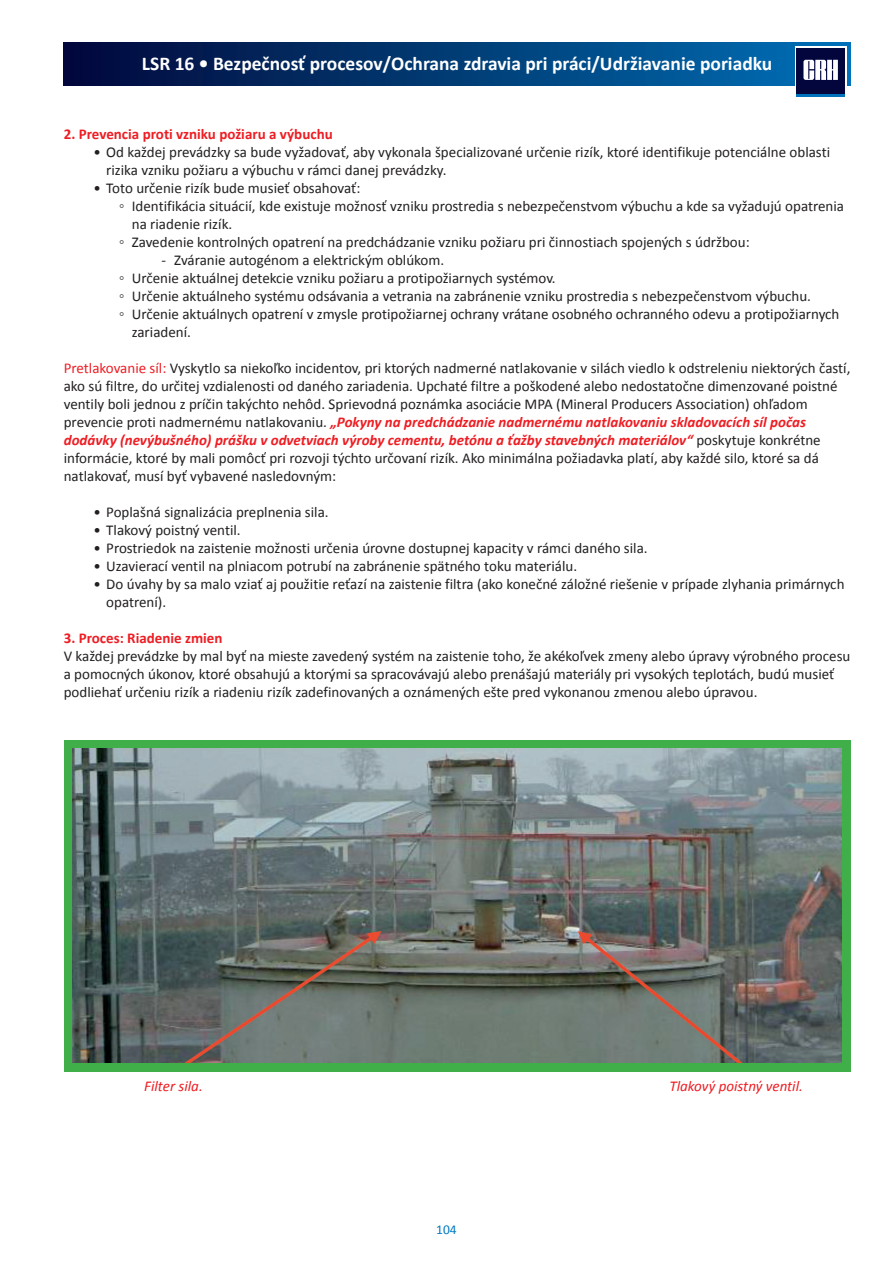
<style>
.page{position:relative;width:893px;height:1263px;background:#fff}
.page>*{position:absolute;margin:0;border:0;box-sizing:border-box;transform-origin:0 0}
.t1{font:700 19.5px "Calibri";color:#fff}
.t2{font:15px/18px "Calibri";color:#231f20}
.t3{font:700 15px "Calibri";color:#ee1d23}
.t4{font:italic 15px "Calibri";color:#ee1d23}
.t5{font:13.5px "Calibri";color:#0079c2}
.s1{font-family:"Arial"}
.s2{color:#ee1d23}
.s3{font-weight:700;font-style:italic;color:#ee1d23}
</style>
<div class="page">
<div style="left:64px;top:43px;width:786px;height:42px;background:linear-gradient(to right,#010839,#0272b6)"></div>
<div style="left:795px;top:47px;width:51px;height:51px;background:#fff"></div>
<div style="left:796px;top:48px;width:49px;height:49px;background:#02063d"></div>
<svg style="left:803px;top:60px;width:35px;height:20px"></svg>
<hr style="left:796px;top:94px;width:49px;height:3px;background:#0072bc">
<div style="left:64px;top:740px;width:786px;height:331px;background:#40ae49"></div>
<img style="left:72px;top:748px;width:770px;height:315px">
<h1 class="t1" style="left:142px;top:51px;width:632px">LSR 16 • Bezpečnosť procesov/Ochrana zdravia pri práci/Udržiavanie poriadku</h1>
<p class="t3" style="left:64px;top:124px;width:270px">2. Prevencia proti vzniku požiaru a výbuchu</p>
<p class="t2" style="left:106px;top:143px;width:725px;text-indent:-13px">• Od každej prevádzky sa bude vyžadovať, aby vykonala špecializované určenie rizík, ktoré identifikuje potenciálne oblasti rizika vzniku požiaru a výbuchu v rámci danej prevádzky.</p>
<p class="t2" style="left:94px;top:179px;width:268px">• Toto určenie rizík bude musieť obsahovať:</p>
<p class="t2" style="left:119px;top:197px;width:726px"><span class="s1">◦</span> Identifikácia situácií, kde existuje možnosť vzniku prostredia s nebezpečenstvom výbuchu a kde sa vyžadujú opatrenia</p>
<p class="t2" style="left:132px;top:215px;width:102px">na riadenie rizík.</p>
<p class="t2" style="left:119px;top:233px;width:632px"><span class="s1">◦</span> Zavedenie kontrolných opatrení na predchádzanie vzniku požiaru pri činnostiach spojených s údržbou:</p>
<p class="t2" style="left:162px;top:251px;width:284px">- Zváranie autogénom a elektrickým oblúkom.</p>
<p class="t2" style="left:119px;top:269px;width:438px"><span class="s1">◦</span> Určenie aktuálnej detekcie vzniku požiaru a protipožiarnych systémov.</p>
<p class="t2" style="left:119px;top:287px;width:693px"><span class="s1">◦</span> Určenie aktuálneho systému odsávania a vetrania na zabránenie vzniku prostredia s nebezpečenstvom výbuchu.</p>
<p class="t2" style="left:119px;top:305px;width:722px"><span class="s1">◦</span> Určenie aktuálnych opatrení v zmysle protipožiarnej ochrany vrátane osobného ochranného odevu a protipožiarnych</p>
<p class="t2" style="left:132px;top:323px;width:61px">zariadení.</p>
<p class="t2" style="left:64px;top:359px;width:788px"><span class="s2">Pretlakovanie síl:</span> Vyskytlo sa niekoľko incidentov, pri ktorých nadmerné natlakovanie v silách viedlo k odstreleniu niektorých častí, ako sú filtre, do určitej vzdialenosti od daného zariadenia. Upchaté filtre a poškodené alebo nedostatočne dimenzované poistné ventily boli jednou z príčin takýchto nehôd. Sprievodná poznámka asociácie MPA (Mineral Producers Association) ohľadom prevencie proti nadmernému natlakovaniu. <span class="s3">„Pokyny na predchádzanie nadmernému natlakovaniu skladovacích síl počas dodávky (nevýbušného) prášku v odvetviach výroby cementu, betónu a ťažby stavebných materiálov“</span> poskytuje konkrétne informácie, ktoré by mali pomôcť pri rozvoji týchto určovaní rizík. Ako minimálna požiadavka platí, aby každé silo, ktoré sa dá natlakovať, musí byť vybavené nasledovným:</p>
<p class="t2" style="left:94px;top:503px;width:237px">• Poplašná signalizácia preplnenia sila.</p>
<p class="t2" style="left:94px;top:521px;width:149px">• Tlakový poistný ventil.</p>
<p class="t2" style="left:94px;top:539px;width:556px">• Prostriedok na zaistenie možnosti určenia úrovne dostupnej kapacity v rámci daného sila.</p>
<p class="t2" style="left:94px;top:557px;width:485px">• Uzavierací ventil na plniacom potrubí na zabránenie spätného toku materiálu.</p>
<p class="t2" style="left:106px;top:575px;width:740px;text-indent:-13px">• Do úvahy by sa malo vziať aj použitie reťazí na zaistenie filtra (ako konečné záložné riešenie v prípade zlyhania primárnych opatrení).</p>
<p class="t3" style="left:64px;top:628px;width:160px">3. Proces: Riadenie zmien</p>
<p class="t2" style="left:64px;top:647px;width:788px">V každej prevádzke by mal byť na mieste zavedený systém na zaistenie toho, že akékoľvek zmeny alebo úpravy výrobného procesu a pomocných úkonov, ktoré obsahujú a ktorými sa spracovávajú alebo prenášajú materiály pri vysokých teplotách, budú musieť podliehať určeniu rizík a riadeniu rizík zadefinovaných a oznámených ešte pred vykonanou zmenou alebo úpravou.</p>
<p class="t4" style="left:144px;top:1076px;width:60px">Filter sila.</p>
<p class="t4" style="left:669px;top:1076px;width:135px">Tlakový poistný ventil.</p>
<p class="t5" style="left:436px;top:1221px;width:22px">104</p>
</div>
